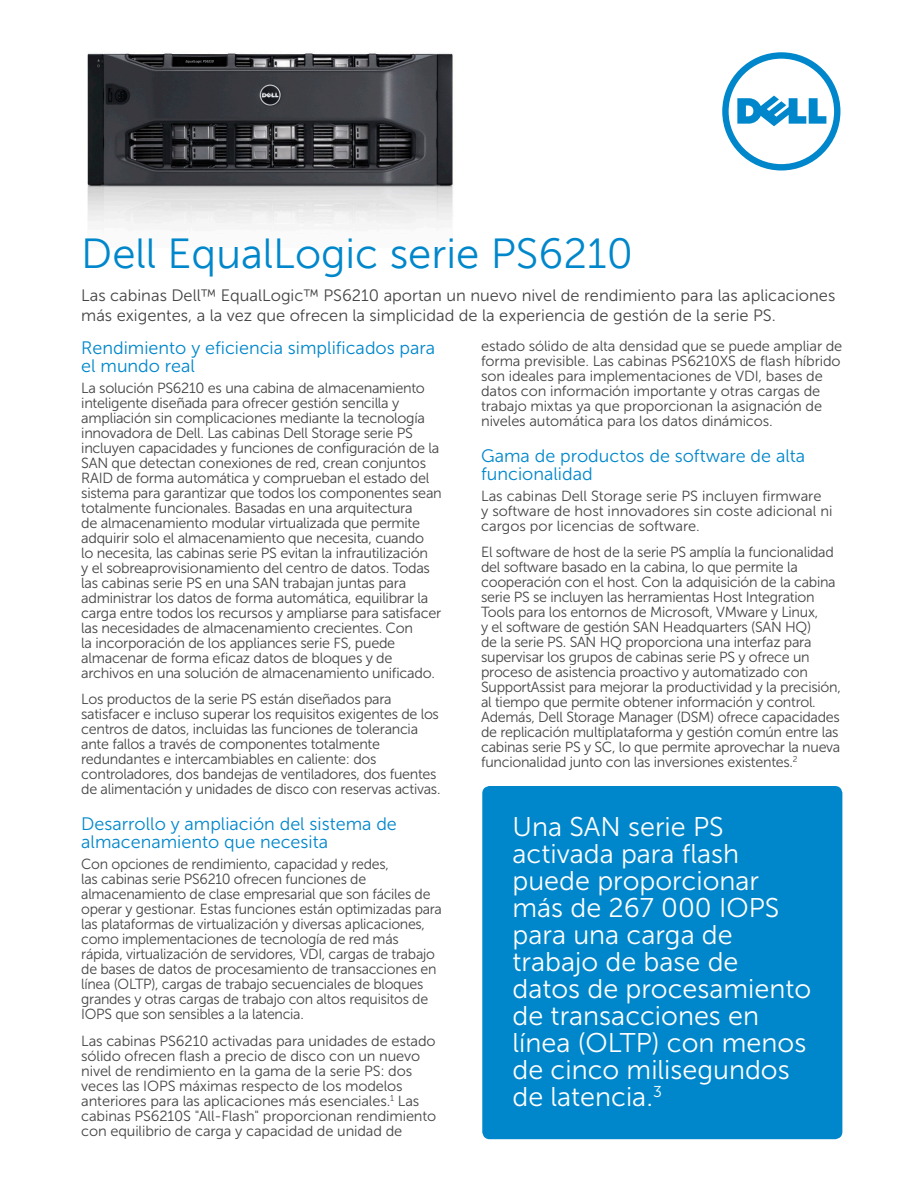
<style>
.page{position:relative;width:918px;height:1188px;background:#fff}
.page>*{position:absolute;margin:0;border:0;box-sizing:border-box;transform-origin:0 0}
.Header__main__Serif{font:42px "Museo Sans For Dell";color:#0087cb}
.Paragraph_Style_1{font:27px/27px "Museo Sans For Dell 300";color:#fff}
.Paragraph_Head_Level{font:18px/18px "Museo Sans For Dell 300";color:#0087cb}
.Intro_Statement{font:16.5px/19.5px "Museo Sans For Dell 300";color:#444}
.Paragraph_Style_1-2{font:14.7px/15px "Museo Sans For Dell 300";letter-spacing:-.02em;color:#444}
.Paragraph_Style_1-3{font:14.7px/15px "Museo Sans For Dell 300";color:#444}
</style>
<div class="page">
<img style="left:87px;top:53px;width:366px;height:172px">
<div style="left:482px;top:786px;width:360px;height:353px;background:#0087cb;border-radius:7px"></div>
<svg style="left:722px;top:52px;width:118px;height:119px"></svg>
<p class="Header__main__Serif" style="left:81px;top:231px;width:553px">Dell EqualLogic serie PS6210</p>
<p class="Intro_Statement" style="left:81px;top:286px;width:756px">Las cabinas Dell™ EqualLogic™ PS6210 aportan un nuevo nivel de rendimiento para las aplicaciones más exigentes, a la vez que ofrecen la simplicidad de la experiencia de gestión de la serie PS.</p>
<p class="Paragraph_Head_Level" style="left:81px;top:339px;width:356px">Rendimiento y eficiencia simplificados para el mundo real</p>
<p class="Paragraph_Style_1-2" style="left:81px;top:381px;width:362px">La solución PS6210 es una cabina de almacenamiento inteligente diseñada para ofrecer gestión sencilla y ampliación sin complicaciones mediante la tecnología innovadora de Dell. Las cabinas Dell Storage serie PS incluyen capacidades y funciones de configuración de la SAN que detectan conexiones de red, crean conjuntos RAID de forma automática y comprueban el estado del sistema para garantizar que todos los componentes sean totalmente funcionales. Basadas en una arquitectura<br>de almacenamiento modular virtualizada que permite adquirir solo el almacenamiento que necesita, cuando<br>lo necesita, las cabinas serie PS evitan la infrautilización<br>y el sobreaprovisionamiento del centro de datos. Todas las cabinas serie PS en una SAN trabajan juntas para administrar los datos de forma automática, equilibrar la carga entre todos los recursos y ampliarse para satisfacer las necesidades de almacenamiento crecientes. Con<br>la incorporación de los appliances serie FS, puede almacenar de forma eficaz datos de bloques y de archivos en una solución de almacenamiento unificado.</p>
<p class="Paragraph_Style_1-2" style="left:81px;top:692px;width:361px">Los productos de la serie PS están diseñados para satisfacer e incluso superar los requisitos exigentes de los centros de datos, incluidas las funciones de tolerancia ante fallos a través de componentes totalmente redundantes e intercambiables en caliente: dos controladores, dos bandejas de ventiladores, dos fuentes de alimentación y unidades de disco con reservas activas.</p>
<p class="Paragraph_Head_Level" style="left:81px;top:814px;width:317px">Desarrollo y ampliación del sistema de almacenamiento que necesita</p>
<p class="Paragraph_Style_1-2" style="left:81px;top:856px;width:362px">Con opciones de rendimiento, capacidad y redes,<br>las cabinas serie PS6210 ofrecen funciones de almacenamiento de clase empresarial que son fáciles de operar y gestionar. Estas funciones están optimizadas para las plataformas de virtualización y diversas aplicaciones, como implementaciones de tecnología de red más rápida, virtualización de servidores, VDI, cargas de trabajo de bases de datos de procesamiento de transacciones en línea (OLTP), cargas de trabajo secuenciales de bloques grandes y otras cargas de trabajo con altos requisitos de IOPS que son sensibles a la latencia.</p>
<p class="Paragraph_Style_1-2" style="left:81px;top:1034px;width:357px">Las cabinas PS6210 activadas para unidades de estado sólido ofrecen flash a precio de disco con un nuevo nivel de rendimiento en la gama de la serie PS: dos veces las IOPS máximas respecto de los modelos anteriores para las aplicaciones más esenciales.<sup>1</sup> Las cabinas PS6210S "All-Flash" proporcionan rendimiento con equilibrio de carga y capacidad de unidad de</p>
<p class="Paragraph_Style_1-2" style="left:481px;top:339px;width:363px">estado sólido de alta densidad que se puede ampliar de forma previsible. Las cabinas PS6210XS de flash híbrido son ideales para implementaciones de VDI, bases de datos con información importante y otras cargas de trabajo mixtas ya que proporcionan la asignación de niveles automática para los datos dinámicos.</p>
<p class="Paragraph_Head_Level" style="left:481px;top:447px;width:326px">Gama de productos de software de alta funcionalidad</p>
<p class="Paragraph_Style_1-3" style="left:481px;top:488px;width:353px">Las cabinas Dell Storage serie PS incluyen firmware<br>y software de host innovadores sin coste adicional ni cargos por licencias de software.</p>
<p class="Paragraph_Style_1-2" style="left:481px;top:545px;width:361px">El software de host de la serie PS amplía la funcionalidad del software basado en la cabina, lo que permite la cooperación con el host. Con la adquisición de la cabina serie PS se incluyen las herramientas Host Integration Tools para los entornos de Microsoft, VMware y Linux,<br>y el software de gestión SAN Headquarters (SAN HQ)<br>de la serie PS. SAN HQ proporciona una interfaz para supervisar los grupos de cabinas serie PS y ofrece un proceso de asistencia proactivo y automatizado con SupportAssist para mejorar la productividad y la precisión, al tiempo que permite obtener información y control.<br>Además, Dell Storage Manager (DSM) ofrece capacidades de replicación multiplataforma y gestión común entre las cabinas serie PS y SC, lo que permite aprovechar la nueva funcionalidad junto con las inversiones existentes.<sup>2</sup></p>
<p class="Paragraph_Style_1" style="left:513px;top:814px;width:300px">Una SAN serie PS activada para flash puede proporcionar más de 267 000 IOPS para una carga de trabajo de base de datos de procesamiento de transacciones en línea (OLTP) con menos de cinco milisegundos de latencia.<sup>3</sup></p>
</div>
